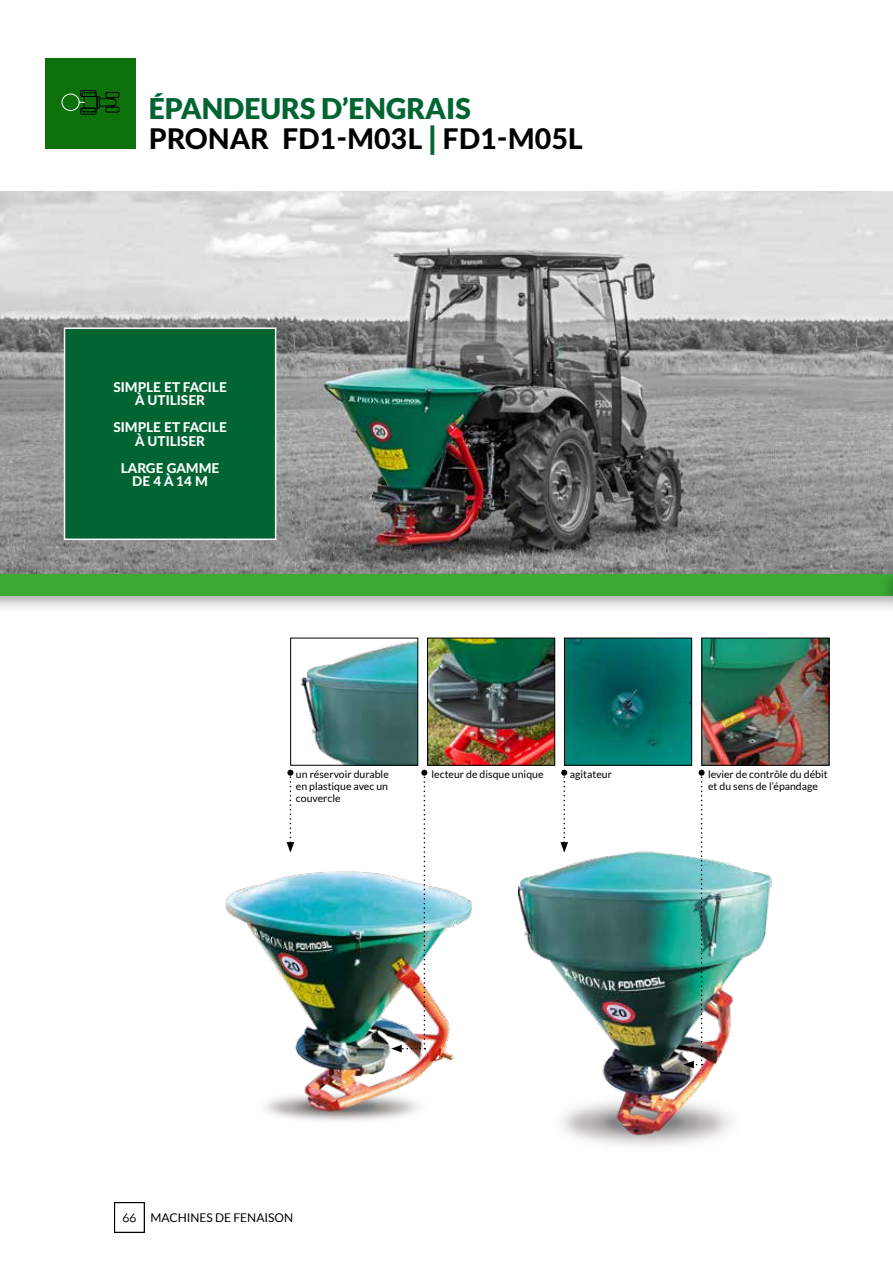
<style>
.page{position:relative;width:893px;height:1263px;background:#fff}
.page>*{position:absolute;margin:0;border:0;box-sizing:border-box;transform-origin:0 0}
.t1{font:800 28.5px/30px "Lato";color:#000}
.t2{font:800 13.5px/13.5px "Lato";color:#fff;text-align:center}
.t3{font:12px "Lato";color:#000}
.t4{font:10.5px/12px "Lato";color:#000}
.s1{font-weight:900;color:#006533}
.s2{font-family:"Glober";font-weight:700;font-size:30px;color:#006533}
.s3{font-weight:300}
</style>
<div class="page">
<img style="left:0;top:191px;width:893px;height:373px">
<img style="left:519px;top:851px;width:253px;height:295px">
<img style="left:225px;top:871px;width:247px;height:250px">
<div style="left:114px;top:1202px;width:31px;height:30px;border:1px solid #000"></div>
<img style="left:683px;top:770px;width:22px;height:298px">
<img style="left:391px;top:770px;width:36px;height:282px">
<svg style="left:560px;top:770px;width:8px;height:83px"></svg>
<svg style="left:287px;top:770px;width:7px;height:83px"></svg>
<div style="left:0;top:564px;width:893px;height:50px;background:#000;opacity:.4"></div>
<div style="left:0;top:574px;width:893px;height:22px;background:#3aaa35"></div>
<div style="left:879px;top:564px;width:14px;height:50px;background:#000;opacity:.4"></div>
<svg style="left:892px;top:574px;width:1px;height:22px"></svg>
<div style="left:46px;top:58px;width:90px;height:91px;background:#0d710b"></div>
<img style="left:704px;top:640px;width:123px;height:123px">
<div style="left:702px;top:638px;width:127px;height:127px;border:1px solid #000"></div>
<img style="left:429px;top:640px;width:124px;height:123px">
<div style="left:427px;top:638px;width:128px;height:127px;border:1px solid #000"></div>
<img style="left:566px;top:640px;width:124px;height:123px">
<div style="left:564px;top:638px;width:128px;height:127px;border:1px solid #000"></div>
<img style="left:301px;top:641px;width:115px;height:122px">
<div style="left:290px;top:638px;width:128px;height:127px;border:1px solid #000"></div>
<div style="left:65px;top:328px;width:211px;height:211px;background:#006533"></div>
<div style="left:64px;top:327px;width:212px;height:213px;border:2px solid #fff"></div>
<div style="left:62px;top:94px;width:18px;height:17px;border:1px solid #fff;border-radius:50%"></div>
<div style="left:106px;top:92px;width:13px;height:6px;border:1px solid #000"></div>
<div style="left:80px;top:90px;width:16px;height:7px;border:1px solid #000"></div>
<div style="left:106px;top:107px;width:13px;height:5px;border:1px solid #000"></div>
<div style="left:80px;top:108px;width:16px;height:6px;border:1px solid #000"></div>
<svg style="left:79px;top:92px;width:37px;height:20px"></svg>
<h1 class="t1" style="left:149px;top:92px;width:435px"><span class="s1">ÉPANDEURS D’ENGRAIS<br></span>PRONAR FD1-M03L <span class="s2">|</span> FD1-M05L</h1>
<p class="t2" style="left:113px;top:380px;width:115px">SIMPLE ET FACILE<br>À UTILISER</p>
<p class="t2" style="left:113px;top:420px;width:115px">SIMPLE ET FACILE<br>À UTILISER</p>
<p class="t2" style="left:121px;top:461px;width:100px">LARGE GAMME<br>DE 4 À 14 M</p>
<p class="t4" style="left:296px;top:768px;width:94px;text-align:justify">un réservoir durable en plastique avec un couvercle</p>
<p class="t4" style="left:432px;top:768px;width:113px">lecteur de disque unique</p>
<p class="t4" style="left:570px;top:768px;width:44px">agitateur</p>
<p class="t4" style="left:708px;top:768px;width:121px">levier de contrôle du débit et du sens de l’épandage</p>
<p class="t3" style="left:122px;top:1211px;width:172px"><span class="s3">66</span> MACHINES DE FENAISON</p>
</div>
